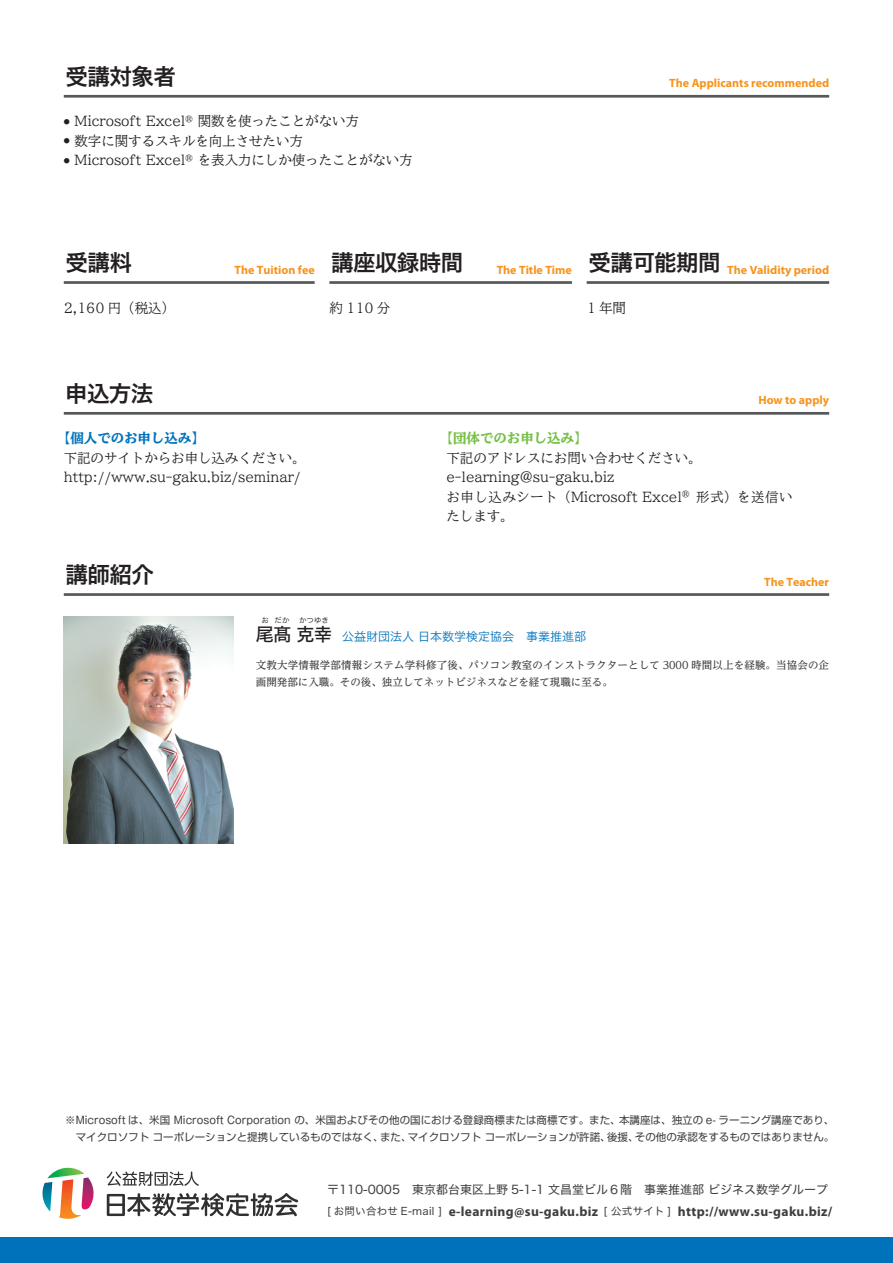
<style>
.page{position:relative;width:893px;height:1263px;background:#fff}
.page>*{position:absolute;margin:0;border:0;box-sizing:border-box;transform-origin:0 0}
.t1{font:22.5px "Hira Kaku Std W6";letter-spacing:-.025em;color:#231f20}
.t2{font:500 13.5px/19.5px "TBUD Min Std";letter-spacing:-.005em;color:#231f20}
.t3{font:700 13.5px "Myriad Pro";letter-spacing:.025em;color:#3e3e3f}
.t4{font:800 13.5px "TBUD Min Std";letter-spacing:-.005em;color:#0072bc}
.t5{font:800 13.5px "TBUD Min Std";letter-spacing:-.005em;color:#76c046}
.t6{font:700 12px "Myriad Pro";color:#f7931d}
.t7{font:12px "Hira Kaku Std W4";color:#3e3e3f}
.t8{font:12px "Hira Kaku Std W3";color:#0072bc}
.t9{font:10.5px/16.5px "Shin Go Pro";color:#3e3e3f;text-align:right}
.t10{font:500 10.5px/16.5px "Reim Ytwz Pro";letter-spacing:.015em;color:#3e3e3f}
.t11{font:7.5px "Hira Kaku Std W3";color:#231f20}
.s1{font-family:"Hira Kaku Std W5";font-size:18px;color:#231f20}
.s2{font-family:"Gothic MB101 Pro"}
.s3{font-family:"Hira Kaku Std W4";font-weight:400;font-size:10.5px}
</style>
<div class="page">
<hr style="left:64px;top:95px;width:765px;height:3px;background:#57585a">
<hr style="left:64px;top:281px;width:251px;height:3px;background:#57585a">
<hr style="left:329px;top:281px;width:243px;height:3px;background:#57585a">
<hr style="left:587px;top:281px;width:242px;height:3px;background:#57585a">
<hr style="left:64px;top:412px;width:765px;height:3px;background:#57585a">
<svg style="left:107px;top:1193px;width:191px;height:23px"></svg>
<svg style="left:107px;top:1171px;width:92px;height:15px"></svg>
<svg style="left:42px;top:1168px;width:52px;height:51px"></svg>
<div style="left:0;top:1237px;width:893px;height:26px;background:#0072bc"></div>
<hr style="left:64px;top:593px;width:765px;height:3px;background:#57585a">
<img style="left:64px;top:616px;width:170px;height:227px">
<h1 class="t1" style="left:66px;top:59px;width:156px">受講対象者　　</h1>
<p class="t2" style="left:64px;top:111px;width:297px"><sup>●</sup> Microsoft Excel<sup>®</sup> 関数を使ったことがない方</p>
<p class="t2" style="left:64px;top:131px;width:241px"><sup>●</sup> 数字に関するスキルを向上させたい方</p>
<p class="t2" style="left:64px;top:150px;width:351px"><sup>●</sup> Microsoft Excel<sup>®</sup> を表入力にしか使ったことがない方</p>
<h1 class="t1" style="left:66px;top:245px;width:90px">受講料　</h1>
<p class="t6" style="left:235px;top:262px;width:230px">The Tuition fee <sup>講座収録時間</sup></p>
<p class="t2" style="left:64px;top:297px;width:113px">2,160 円（税込）</p>
<h1 class="t1" style="left:65px;top:376px;width:90px">申込方法</h1>
<p class="t2" style="left:329px;top:297px;width:63px">約 110 分</p>
<p class="t6" style="left:669px;top:75px;width:161px">The Applicants recommended</p>
<p class="t6" style="left:497px;top:262px;width:77px">The Title Time</p>
<p class="t6" style="left:588px;top:262px;width:242px"><sup>受講可能期間</sup> The Validity period</p>
<p class="t2" style="left:587px;top:297px;width:41px">1 年間</p>
<p class="t6" style="left:758px;top:392px;width:72px">How to apply</p>
<p class="t4" style="left:57px;top:428px;width:149px">【個人でのお申し込み】</p>
<p class="t2" style="left:64px;top:448px;width:243px">下記のサイトからお申し込みください。http://www.su-gaku.biz/seminar/</p>
<h1 class="t1" style="left:66px;top:557px;width:90px">講師紹介</h1>
<p class="t5" style="left:440px;top:428px;width:149px">【団体でのお申し込み】</p>
<p class="t2" style="left:446px;top:448px;width:348px">下記のアドレスにお問い合わせください。e-learning@su-gaku.biz<br>お申し込みシート（Microsoft Excel<sup>®</sup> 形式）を送信いたします。</p>
<p class="t6" style="left:764px;top:574px;width:66px">The Teacher</p>
<p class="t11" style="left:261px;top:614px;width:30px">お だか</p>
<p class="t11" style="left:299px;top:614px;width:31px">かつゆき</p>
<p class="t10" style="left:256px;top:657px;width:575px">文教大学情報学部情報システム学科修了後、パソコン教室のインストラクターとして 3000 時間以上を経験。当協会の企画開発部に入職。その後、独立してネットビジネスなどを経て現職に至る。</p>
<p class="t8" style="left:256px;top:627px;width:332px"><span class="s1">尾髙 克幸</span> 公益財団法人 日本数学検定協会　事業推進部</p>
<p class="t9" style="left:65px;top:1111px;width:771px">※<span class="s2">Microsoft</span> は、米国 <span class="s2">Microsoft Corporation</span> の、米国およびその他の国における登録商標または商標です。また、本講座は、独立の <span class="s2">e-</span> ラーニング講座であり、マイクロソフトコーポレーションと提携しているものではなく、また、マイクロソフトコーポレーションが許諾、後援、その他の承認をするものではありません。</p>
<p class="t7" style="left:327px;top:1180px;width:503px">〒110-0005　東京都台東区上野 5-1-1 文昌堂ビル６階　事業推進部 ビジネス数学グループ</p>
<p class="t3" style="left:327px;top:1202px;width:507px"><span class="s3">[ お問い合わせ E-mail ]</span> e-learning@su-gaku.biz <span class="s3">[ 公式サイト ]</span> http://www.su-gaku.biz/</p>
</div>
